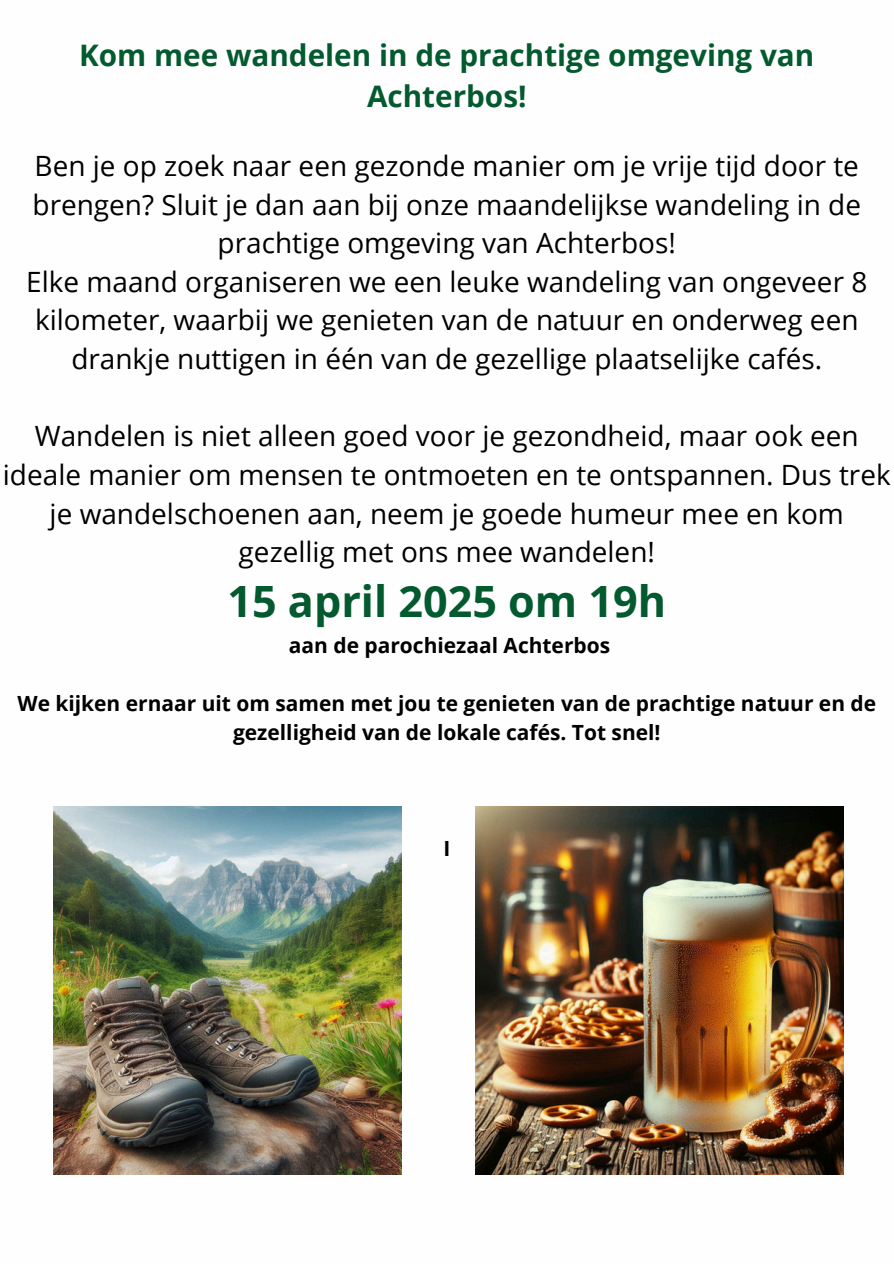
<style>
.page{position:relative;width:894px;height:1264px;background:#fff}
.page>*{position:absolute;margin:0;border:0;box-sizing:border-box;transform-origin:0 0}
.t1{font:700 43.05px "Open Sans";color:#035a2f}
.t2{font:700 29.7px/40.8px "Open Sans";color:#035a2f;text-align:center}
.t3{font:27.9px/38.5px "Open Sans";color:#000;text-align:center}
.t4{font:700 21px/29px "Open Sans";color:#000;text-align:center}
</style>
<div class="page">
<img style="left:54px;top:806px;width:347px;height:368px">
<img style="left:475px;top:806px;width:368px;height:368px">
<h1 class="t2" style="left:79px;top:35px;width:736px">Kom mee wandelen in de prachtige omgeving van<br>Achterbos!</h1>
<h2 class="t3" style="left:26px;top:146px;width:842px">Ben je op zoek naar een gezonde manier om je vrije tijd door te brengen? Sluit je dan aan bij onze maandelijkse wandeling in de prachtige omgeving van Achterbos!<br>Elke maand organiseren we een leuke wandeling van ongeveer 8 kilometer, waarbij we genieten van de natuur en onderweg een drankje nuttigen in één van de gezellige plaatselijke cafés.</h2>
<h2 class="t3" style="left:3px;top:416px;width:889px">Wandelen is niet alleen goed voor je gezondheid, maar ook een ideale manier om mensen te ontmoeten en te ontspannen. Dus trek je wandelschoenen aan, neem je goede humeur mee en kom gezellig met ons mee wandelen!</h2>
<h2 class="t1" style="left:227px;top:571px;width:440px">15 april 2025 om 19h</h2>
<h2 class="t4" style="left:289px;top:630px;width:322px">aan de parochiezaal Achterbos</h2>
<p class="t4" style="left:17px;top:688px;width:860px">We kijken ernaar uit om samen met jou te genieten van de prachtige natuur en de gezelligheid van de lokale cafés. Tot snel!</p>
<h3 class="t4" style="left:443px;top:833px;width:8px">I</h3>
</div>
